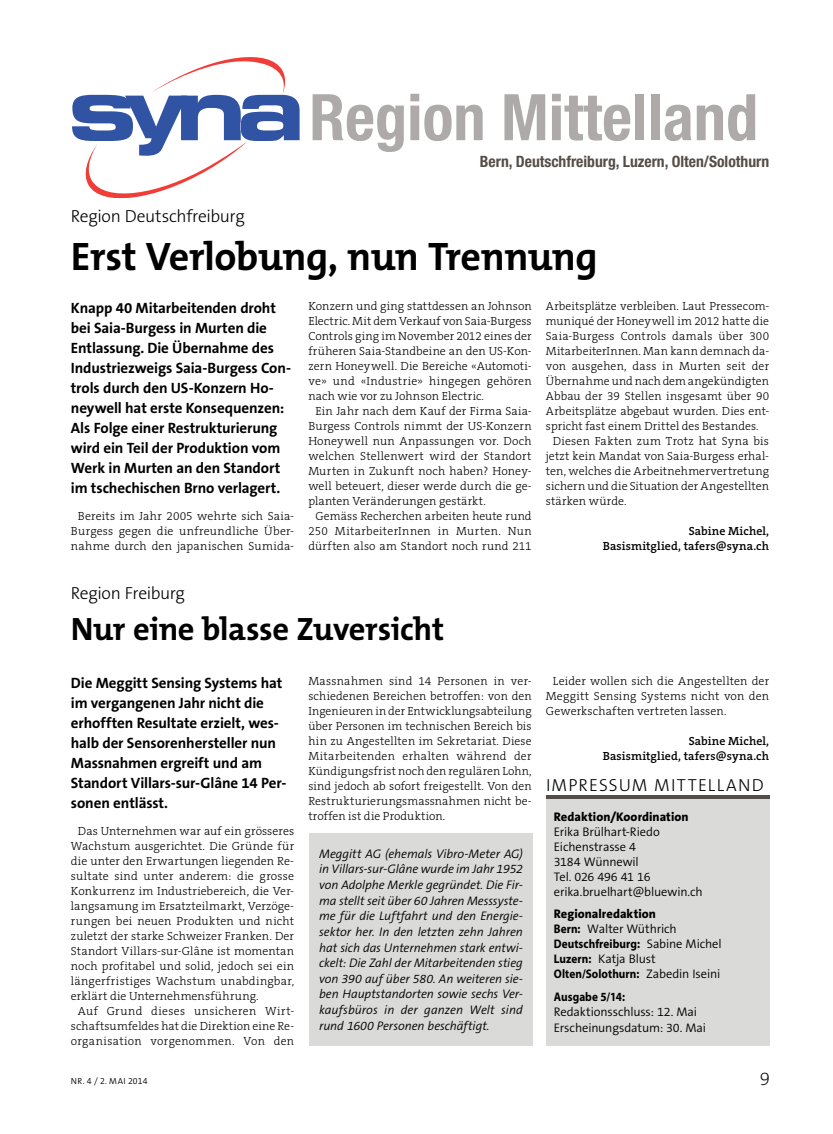
<style>
.page{position:relative;width:833px;height:1134px;background:#fff}
.page>*{position:absolute;margin:0;border:0;box-sizing:border-box;transform-origin:0 0}
.t1{font:700 condensed 64.38px "Helvetica Neue LT Std";color:#adaaa9}
.t2{font:700 40px "The Mix B W7";letter-spacing:-.015em;color:#000}
.t3{font:700 32.5px "The Mix B W7";letter-spacing:-.015em;color:#000}
.t4{font:200 18.75px "The Sans B W2";color:#000}
.t5{font:300 17.5px "The Sans B W3";letter-spacing:-.02em;color:#000}
.t6{font:300 17.5px "The Sans B W3";letter-spacing:.065em;color:#000}
.t7{font:700 condensed 15.62px "Helvetica Neue";color:#544d48}
.t8{font:700 15px/20px "The Sans B W7";letter-spacing:-.005em;color:#000}
.t9{font:italic 300 12.5px/15.6px "The Sans B W4";letter-spacing:-.005em;color:#000;text-align:justify}
.t10{font:300 12.5px/15px "The Sans B W4";letter-spacing:-.01em;color:#000}
.t11{font:700 12.5px/22.8px "Myriad Pro";letter-spacing:.005em;color:#000;scale:.9 1}
.t12{font:800 12.5px "The Sans B W8";letter-spacing:.005em;color:#000}
.t13{font:300 11.88px/15px "The Serif B W3";letter-spacing:.01em;color:#000;text-align:justify}
.t14{font:600 11.88px/15px "The Serif B W6";letter-spacing:.01em;color:#000;text-align:right}
.t15{font:300 11.88px "The Serif B W3";letter-spacing:.03em;color:#000}
.t16{font:300 8.75px "The Sans B W4";letter-spacing:.025em;color:#000}
.s1{font-family:"Myriad Pro";font-weight:700}
.s2{font-family:"The Sans B W4";font-weight:300}
</style>
<div class="page">
<svg style="left:72px;top:57px;width:228px;height:141px"></svg>
<div style="left:546px;top:795px;width:223px;height:250px;background:#dadad9"></div>
<hr style="left:546px;top:795px;width:223px;height:3px;background:#544d48">
<div style="left:309px;top:833px;width:223px;height:212px;background:#dadad9"></div>
<h1 class="t1" style="left:309px;top:78px;width:450px">Region Mittelland</h1>
<h3 class="t7" style="left:480px;top:152px;width:291px">Bern, Deutschfreiburg, Luzern, Olten/Solothurn</h3>
<h3 class="t5" style="left:71px;top:205px;width:175px">Region Deutschfreiburg</h3>
<h2 class="t2" style="left:71px;top:231px;width:528px">Erst Verlobung, nun Trennung</h2>
<p class="t8" style="left:71px;top:298px;width:222px">Knapp 40 Mitarbeitenden droht bei Saia-Burgess in Murten die<br>Entlassung. Die Übernahme des<br>Industriezweigs Saia-Burgess Con&shy;trols durch den US-Konzern Ho&shy;neywell hat erste Konsequenzen:<br>Als Folge einer Restrukturierung wird ein Teil der Produktion vom<br>Werk in Murten an den Standort im tschechischen Brno verlagert.</p>
<p class="t13" style="left:71px;top:509px;width:225px;text-align:center">Bereits im Jahr 2005 wehrte sich Saia-<br>Burgess gegen die unfreundliche Über&shy;nahme durch den japanischen Sumida-</p>
<p class="t13" style="left:308px;top:299px;width:225px">Konzern und ging stattdessen an Johnson</p>
<p class="t13" style="left:308px;top:314px;width:225px">Electric. Mit dem Verkauf von Saia-Burgess</p>
<p class="t13" style="left:308px;top:329px;width:225px">Controls ging im November 2012 eines der</p>
<p class="t13" style="left:308px;top:344px;width:225px">früheren Saia-Standbeine an den US-Kon-</p>
<p class="t13" style="left:308px;top:359px;width:225px">zern Honeywell. Die Bereiche «Automoti-</p>
<p class="t13" style="left:308px;top:374px;width:225px">ve» und «Industrie» hingegen gehören</p>
<p class="t13" style="left:308px;top:389px;width:177px">nach wie vor zu Johnson Electric.</p>
<p class="t13" style="left:315px;top:404px;width:218px">Ein Jahr nach dem Kauf der Firma Saia-</p>
<p class="t13" style="left:308px;top:419px;width:225px">Burgess Controls nimmt der US-Konzern</p>
<p class="t13" style="left:308px;top:434px;width:225px">Honeywell nun Anpassungen vor. Doch</p>
<p class="t13" style="left:308px;top:449px;width:225px">welchen Stellenwert wird der Standort</p>
<p class="t13" style="left:308px;top:464px;width:225px">Murten in Zukunft noch haben? Honey-</p>
<p class="t13" style="left:308px;top:479px;width:225px">well beteuert, dieser werde durch die ge-</p>
<p class="t13" style="left:308px;top:494px;width:179px">planten Veränderungen gestärkt.</p>
<p class="t13" style="left:315px;top:509px;width:218px">Gemäss Recherchen arbeiten heute rund</p>
<p class="t13" style="left:308px;top:524px;width:225px">250 MitarbeiterInnen in Murten. Nun</p>
<p class="t13" style="left:308px;top:539px;width:225px">dürften also am Standort noch rund 211</p>
<p class="t13" style="left:546px;top:299px;width:225px">Arbeitsplätze verbleiben. Laut Pressecom-</p>
<p class="t13" style="left:546px;top:314px;width:225px">muniqué der Honeywell im 2012 hatte die</p>
<p class="t13" style="left:546px;top:329px;width:225px">Saia-Burgess Controls damals über 300</p>
<p class="t13" style="left:546px;top:344px;width:225px">MitarbeiterInnen. Man kann demnach da-</p>
<p class="t13" style="left:546px;top:359px;width:225px">von ausgehen, dass in Murten seit der</p>
<p class="t13" style="left:546px;top:374px;width:225px">Übernahme und nach dem angekündigten</p>
<p class="t13" style="left:546px;top:389px;width:225px">Abbau der 39 Stellen insgesamt über 90</p>
<p class="t13" style="left:546px;top:404px;width:225px">Arbeitsplätze abgebaut wurden. Dies ent-</p>
<p class="t13" style="left:546px;top:419px;width:214px">spricht fast einem Drittel des Bestandes.</p>
<p class="t13" style="left:553px;top:434px;width:218px">Diesen Fakten zum Trotz hat Syna bis</p>
<p class="t13" style="left:546px;top:449px;width:225px">jetzt kein Mandat von Saia-Burgess erhal-</p>
<p class="t13" style="left:546px;top:464px;width:225px">ten, welches die Arbeitnehmervertretung</p>
<p class="t13" style="left:546px;top:479px;width:225px">sichern und die Situation der Angestellten</p>
<p class="t13" style="left:546px;top:494px;width:82px">stärken würde.</p>
<p class="t14" style="left:603px;top:524px;width:168px">Sabine Michel,<br>Basismitglied, tafers@syna.ch</p>
<h3 class="t5" style="left:71px;top:582px;width:116px">Region Freiburg</h3>
<h3 class="t3" style="left:71px;top:608px;width:375px">Nur eine blasse Zuversicht</h3>
<p class="t8" style="left:71px;top:673px;width:217px">Die Meggitt Sensing Systems hat im vergangenen Jahr nicht die erhofften Resultate erzielt, wes&shy;halb der Sensorenhersteller nun<br>Massnahmen ergreift und am<br>Standort Villars-sur-Glâne 14 Per&shy;sonen entlässt.</p>
<p class="t13" style="left:78px;top:824px;width:218px">Das Unternehmen war auf ein grösseres</p>
<p class="t13" style="left:71px;top:839px;width:225px">Wachstum ausgerichtet. Die Gründe für</p>
<p class="t13" style="left:71px;top:854px;width:225px">die unter den Erwartungen liegenden Re-</p>
<p class="t13" style="left:71px;top:869px;width:225px">sultate sind unter anderem: die grosse</p>
<p class="t13" style="left:71px;top:884px;width:225px">Konkurrenz im Industriebereich, die Ver-</p>
<p class="t13" style="left:71px;top:899px;width:225px">langsamung im Ersatzteilmarkt, Verzöge-</p>
<p class="t13" style="left:71px;top:914px;width:225px">rungen bei neuen Produkten und nicht</p>
<p class="t13" style="left:71px;top:929px;width:225px">zuletzt der starke Schweizer Franken. Der</p>
<p class="t13" style="left:71px;top:944px;width:225px">Standort Villars-sur-Glâne ist momentan</p>
<p class="t13" style="left:71px;top:959px;width:225px">noch profitabel und solid, jedoch sei ein</p>
<p class="t13" style="left:71px;top:974px;width:225px">längerfristiges Wachstum unabdingbar,</p>
<p class="t13" style="left:71px;top:989px;width:189px">erklärt die Unternehmensführung.</p>
<p class="t15" style="left:78px;top:1004px;width:218px">Auf Grund dieses unsicheren Wirt-</p>
<p class="t13" style="left:71px;top:1019px;width:225px">schaftsumfeldes hat die Direktion eine Re-</p>
<p class="t13" style="left:71px;top:1034px;width:225px">organisation vorgenommen. Von den</p>
<p class="t16" style="left:71px;top:1075px;width:78px">Nr. 4 / 2. Mai 2014</p>
<p class="t13" style="left:308px;top:674px;width:225px">Massnahmen sind 14 Personen in ver&shy;schiedenen Bereichen betroffen: von den Ingenieuren in der Entwicklungsabteilung über Personen im technischen Bereich bis hin zu Angestellten im Sekretariat. Diese Mitarbeitenden erhalten während der Kündigungsfrist noch den regulären Lohn, sind jedoch ab sofort freigestellt. Von den Restrukturierungsmassnahmen nicht be&shy;troffen ist die Produktion.</p>
<p class="t13" style="left:546px;top:674px;width:225px;text-indent:7px">Leider wollen sich die Angestellten der Meggitt Sensing Systems nicht von den Gewerkschaften vertreten lassen.</p>
<p class="t14" style="left:603px;top:734px;width:168px">Sabine Michel,<br>Basismitglied, tafers@syna.ch</p>
<h3 class="t6" style="left:546px;top:774px;width:219px">Impressum Mittelland</h3>
<p class="t12" style="left:554px;top:809px;width:136px">Redaktion/Koordination</p>
<p class="t10" style="left:554px;top:824px;width:150px">Erika Brülhart-Riedo<br>Eichenstrasse 4<br>3184 Wünnewil<br>Tel. 026 496 41 16 erika.bruelhart@bluewin.ch</p>
<p class="t12" style="left:554px;top:906px;width:104px">Regionalredaktion</p>
<p class="t10" style="left:554px;top:921px;width:124px"><span class="s1">Bern:</span> Walter Wüthrich</p>
<p class="t11" style="left:554px;top:932px;width:188px">Deutschfreiburg: <span class="s2">Sabine Michel</span></p>
<p class="t10" style="left:554px;top:951px;width:103px"><span class="s1">Luzern:</span> Katja Blust</p>
<p class="t11" style="left:554px;top:962px;width:186px">Olten/Solothurn: <span class="s2">Zabedin I seini<br></span>Ausgabe 5/14:</p>
<p class="t10" style="left:554px;top:1004px;width:154px;line-height:15.6px">Redaktionsschluss: 12. Mai<br>Erscheinungsdatum: 30. Mai</p>
<p class="t9" style="left:319px;top:846px;width:205px">Meggitt AG (ehemals Vibro-Meter AG) in Villars-sur-Glâne wurde im Jahr 1952 von Adolphe Merkle gegründet. Die Fir&shy;ma stellt seit über 60 Jahren Messsyste&shy;me für die Luftfahrt und den Energie&shy;sektor her. In den letzten zehn Jahren hat sich das Unternehmen stark entwi&shy;ckelt: Die Zahl der Mitarbeitenden stieg von 390 auf über 580. An weiteren sie&shy;ben Hauptstandorten sowie sechs Ver&shy;kaufsbüros in der ganzen Welt sind rund 1600 Personen beschäftigt.</p>
<h3 class="t4" style="left:759px;top:1066px;width:12px">9</h3>
</div>
